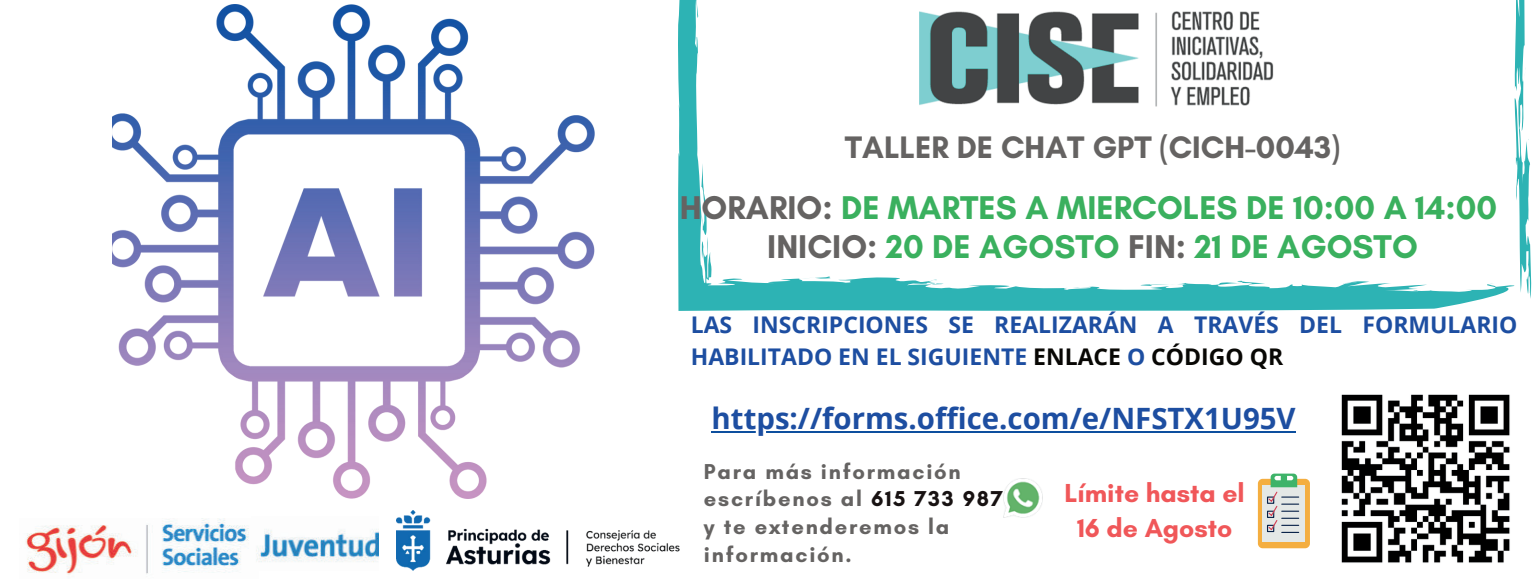
<style>
.page{position:relative;width:1538px;height:585px;background:#fff}
.page>*{position:absolute;margin:0;border:0;box-sizing:border-box;transform-origin:0 0}
.t1{font:700 33.5px/39px "Glacial Indifference";color:#3ab05e;text-align:center}
.t2{font:700 31.75px "Glacial Indifference";color:#656362}
.t3{font:700 29.5px "Open Sans";color:#1d4ea1}
.t4{font:700 26.5px/35.5px "Glacial Indifference";color:#f05759;text-align:center}
.t5{font:700 23px/32px "Open Sans";color:#1d4ea1}
.t6{font:700 22px/27.8px "Glacial Indifference";letter-spacing:.08em;color:#656362}
.s1{color:#656362}
.s2{color:#080704}
.s3{color:#181212}
</style>
<div class="page">
<img style="left:1003px;top:478px;width:39px;height:39px">
<div style="left:1257px;top:479px;width:53px;height:69px;background:#f4ae40;border-radius:5px"></div>
<div style="left:1262px;top:485px;width:43px;height:57px;background:#e4e8e6"></div>
<svg style="left:1267px;top:474px;width:31px;height:59px"></svg>
<img style="left:25px;top:519px;width:224px;height:56px">
<img style="left:256px;top:529px;width:123px;height:33px">
<svg style="left:678px;top:0;width:854px;height:311px"></svg>
<svg style="left:701px;top:163px;width:5px;height:95px"></svg>
<img style="left:1341px;top:394px;width:169px;height:169px">
<img style="left:396px;top:511px;width:284px;height:60px">
<img style="left:112px;top:5px;width:482px;height:493px">
<hr style="left:711px;top:431px;width:584px;height:2px;background:#0d4f9e">
<h2 class="t2" style="left:845px;top:127px;width:497px">TALLER DE CHAT GPT (CICH-0043)</h2>
<h1 class="t1" style="left:680px;top:188px;width:819px"><span class="s1">HORARIO:</span> DE MARTES A MIERCOLES DE 10:00 A 14:00<br><span class="s1">INICIO:</span> 20 DE AGOSTO <span class="s1">FIN:</span> 21 DE AGOSTO</h1>
<p class="t5" style="left:691px;top:308px;width:828px">LAS INSCRIPCIONES SE REALIZARÁN A TRAVÉS DEL FORMULARIO<br>HABILITADO EN EL SIGUIENTE <span class="s2">ENLACE</span> O <span class="s2">CÓDIGO QR</span></p>
<p class="t3" style="left:711px;top:398px;width:585px">https://forms.office.com/e/NFSTX1U95V</p>
<p class="t6" style="left:704px;top:457px;width:300px">Para más información escríbenos al <span class="s3">615 733 987 </span>y te extenderemos la información.</p>
<p class="t4" style="left:1064px;top:475px;width:182px">Límite hasta el<br>16 de Agosto</p>
</div>
